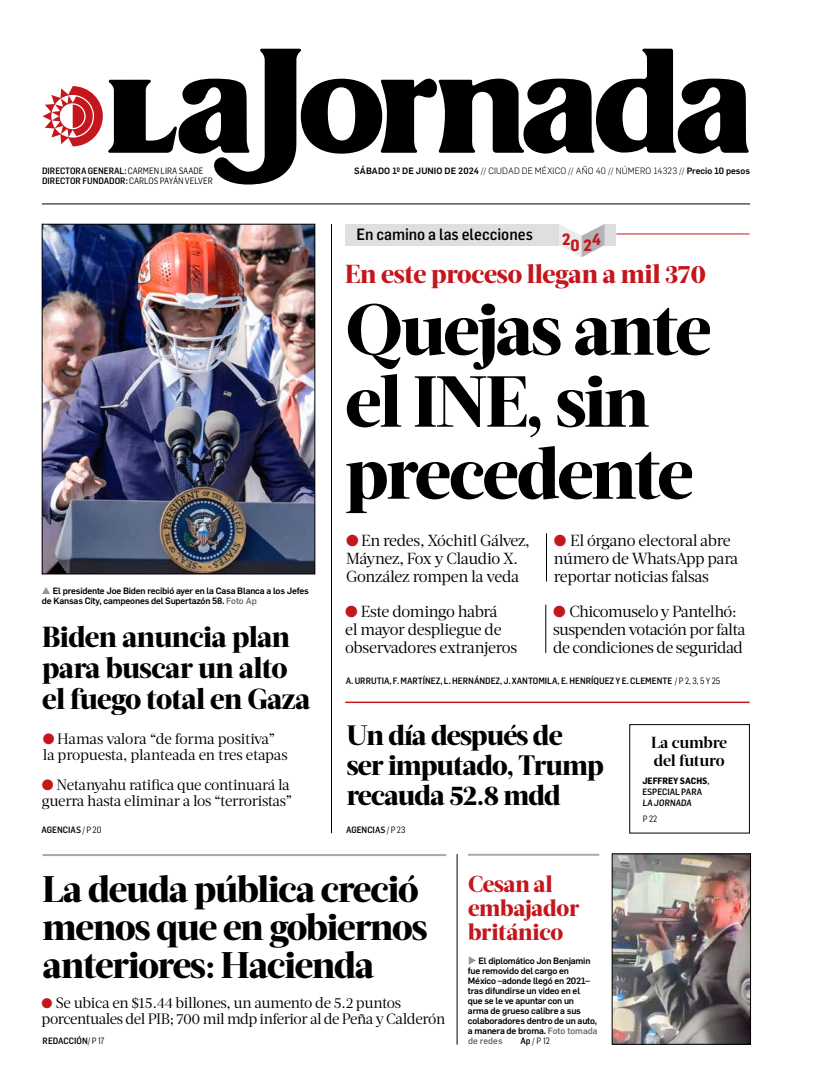
<style>
.page{position:relative;width:822px;height:1089px;background:#fff}
.page>*{position:absolute;margin:0;border:0;box-sizing:border-box;transform-origin:0 0}
.t1{font:800 72px/72px "Acta Headline";letter-spacing:-.03em;color:#000}
.t2{font:800 37px/38px "Acta Headline";letter-spacing:-.03em;color:#000}
.t3{font:800 29px/31px "Acta Headline";letter-spacing:-.02em;color:#000}
.t4{font:800 28px/30px "Acta Headline";letter-spacing:-.03em;color:#000}
.t5{font:800 26px "Acta Headline";letter-spacing:-.01em;color:#c4161c}
.t6{font:800 23px/24px "Acta Headline";letter-spacing:-.01em;color:#c4161c}
.t7{font:16px/18px "Acta Deck";letter-spacing:-.03em;color:#000}
.t8{font:500 16px "Flama Semicond";color:#000}
.t9{font:700 16px/18px "Acta Headline";letter-spacing:-.01em;color:#000}
.t10{font:700 16px "Flama Semicond";color:#c4161c}
.t11{font:15px/16px "Acta Deck";letter-spacing:-.025em;color:#000}
.t12{font:500 9px/10px "Flama";letter-spacing:-.02em;color:#000}
.t13{font:500 9px/11px "Flama Semicond";color:#000}
.t14{font:300 9px "Flama";letter-spacing:.01em;color:#000}
.t15{font:9px "Flama Semicond";color:#000}
.t16{font:500 9px "Flama";color:#6d6e71}
.s1{font-weight:400}
.s2{font-weight:500}
.s3{color:#939598}
.s4{color:#6d6e71}
.s5{color:#c4161c}
.s6{font-weight:700}
</style>
<div class="page">
<svg style="left:43px;top:49px;width:706px;height:136px"></svg>
<hr style="left:42px;top:204px;width:708px;height:1px;background:#000">
<img style="left:614px;top:856px;width:135px;height:186px">
<div style="left:612px;top:854px;width:139px;height:190px;border:1px solid #000"></div>
<hr style="left:43px;top:854px;width:403px;height:2px;background:#a7a9ac">
<img style="left:44px;top:226px;width:269px;height:346px">
<div style="left:42px;top:224px;width:273px;height:350px;border:1px solid #000"></div>
<div style="left:345px;top:224px;width:214px;height:21px;background:#dedfe0"></div>
<div style="left:604px;top:224px;width:11px;height:21px;background:#dcddde"></div>
<svg style="left:559px;top:224px;width:45px;height:33px"></svg>
<hr style="left:457px;top:854px;width:1px;height:191px;background:#000">
<hr style="left:331px;top:224px;width:1px;height:609px;background:#000">
<hr style="left:546px;top:533px;width:1px;height:49px;background:#000">
<hr style="left:546px;top:605px;width:1px;height:48px;background:#000">
<hr style="left:468px;top:854px;width:131px;height:2px;background:#a7a9ac">
<hr style="left:345px;top:702px;width:405px;height:1px;background:#c4161c">
<hr style="left:616px;top:233px;width:134px;height:1px;background:#c4161c">
<div style="left:630px;top:724px;width:120px;height:109px;border:1px solid #000"></div>
<p class="t13" style="left:42px;top:165px;width:163px">DIRECTORA GENERAL: <span class="s1">CARMEN LIRA SAADE</span></p>
<p class="t14" style="left:354px;top:164px;width:397px"><span class="s2">Sábado 1º de junio de 2024</span> // CIUDAD DE MÉXICO // AÑO 40 // NÚM ERO 14323 // <span class="s2">Precio 10 pesos</span></p>
<p class="t13" style="left:42px;top:175px;width:172px">DIRECTOR FUNDADOR: <span class="s1">CARLOS PAYÁN VELVER</span></p>
<h3 class="t8" style="left:356px;top:224px;width:178px">EN CAMINO A LAS ELECCIONES</h3>
<h3 class="t10" style="left:562px;top:228px;width:10px">2</h3>
<h3 class="t10" style="left:592px;top:228px;width:11px">4</h3>
<h3 class="t10" style="left:571px;top:234px;width:23px">02</h3>
<h3 class="t5" style="left:345px;top:259px;width:363px">En este proceso llegan a mil 370</h3>
<p class="t12" style="left:42px;top:585px;width:268px"><span class="s3">▲</span> El presidente Joe Biden recibió ayer en la Casa Blanca a los Jefes de Kansas City, campeones del Supertazón 58. <span class="s4">Foto Ap</span></p>
<h3 class="t3" style="left:42px;top:622px;width:270px">Biden anuncia plan para buscar un alto el fuego total en Gaza</h3>
<h3 class="t11" style="left:43px;top:731px;width:247px"><span class="s5">●</span> Hamas valora “de forma positiva” la propuesta, planteada en tres etapas</h3>
<h3 class="t11" style="left:42px;top:777px;width:252px"><span class="s5">●</span> Netanyahu ratifica que continuará la guerra hasta eliminar a los “terroristas”</h3>
<p class="t13" style="left:42px;top:824px;width:61px">AGENCIAS <span class="s1">/ P 20</span></p>
<h1 class="t1" style="left:345px;top:294px;width:368px">Quejas ante el INE, sin precedente</h1>
<h3 class="t7" style="left:346px;top:531px;width:186px"><span class="s5">●</span> En redes, Xóchitl Gálvez,<br>Máynez, Fox y Claudio X.<br>González rompen la veda</h3>
<h3 class="t7" style="left:554px;top:531px;width:186px"><span class="s5">●</span> El órgano electoral abre número de WhatsApp para reportar noticias falsas</h3>
<h3 class="t7" style="left:345px;top:603px;width:174px"><span class="s5">●</span> Este domingo habrá<br>el mayor despliegue de observadores extranjeros</h3>
<h3 class="t7" style="left:553px;top:603px;width:194px"><span class="s5">●</span> Chicomuselo y Pantelhó: suspenden votación por falta de condiciones de seguridad</h3>
<p class="t13" style="left:346px;top:675px;width:235px">A. URRUTIA, F. MARTÍNEZ, L. HERNÁNDEZ, J. XANTOMILA, E. HENRÍ</p>
<p class="t13" style="left:594px;top:675px;width:12px">QUEZ</p>
<p class="t13" style="left:616px;top:675px;width:43px">Y E. CLEMENTE</p>
<p class="t15" style="left:675px;top:675px;width:47px">/ P 2, 3, 5 Y 25</p>
<h3 class="t4" style="left:347px;top:720px;width:259px">Un día después de ser imputado, Trump recauda 52.8 mdd</h3>
<p class="t13" style="left:346px;top:824px;width:61px">AGENCIAS <span class="s1">/ P 23</span></p>
<h3 class="t9" style="left:651px;top:734px;width:78px">La cumbre del futuro</h3>
<p class="t13" style="left:642px;top:775px;width:69px"><span class="s6">JEFFREY SACHS</span>,<br>ESPECIAL PARA<br>LA JORNADA</p>
<p class="t15" style="left:643px;top:813px;width:16px">P 22</p>
<h2 class="t2" style="left:43px;top:871px;width:387px">La deuda pública creció menos que en gobiernos anteriores: Hacienda</h2>
<h3 class="t6" style="left:468px;top:872px;width:113px">Cesan al embajador británico</h3>
<p class="t12" style="left:468px;top:955px;width:131px"><span class="s3">◆</span> El diplomático Jon Benjamin fue removido del cargo en<br>México –adonde llegó en 2021– tras difundirse un video en el<br>que se le ve apuntar con un<br>arma de grueso calibre a sus colaboradores dentro de un auto, a manera de broma. <span class="s4">Foto tomada</span></p>
<h3 class="t11" style="left:42px;top:995px;width:405px"><span class="s5">●</span> Se ubica en $15.44 billones, un aumento de 5.2 puntos porcentuales del PIB; 700 mil mdp inferior al de Peña y Calderón</h3>
<p class="t13" style="left:43px;top:1035px;width:64px">REDACCIÓN<span class="s1">/ P 17</span></p>
<p class="t16" style="left:468px;top:1034px;width:36px">de redes</p>
<p class="t15" style="left:520px;top:1035px;width:31px"><span class="s2">AP</span> / P 12</p>
</div>
